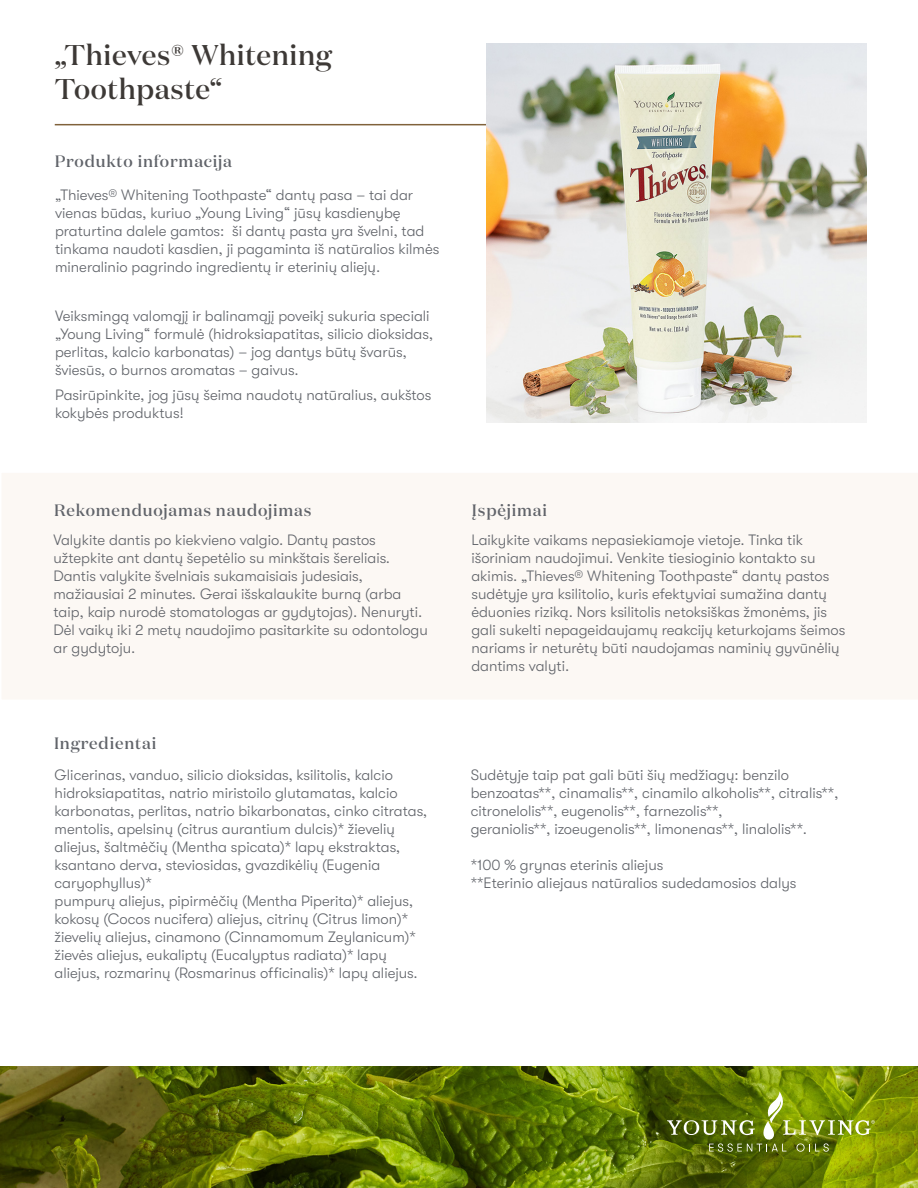
<style>
.page{position:relative;width:918px;height:1188px;background:#fff}
.page>*{position:absolute;margin:0;border:0;box-sizing:border-box;transform-origin:0 0}
.t1{font:500 28.5px/34.5px "Domaine Display";letter-spacing:.02em;color:#3d3936}
.t2{font:500 16.5px "Domaine Display";letter-spacing:.05em;color:#61646a}
.t3{font:300 15px/18px "GT Walsheim Pro";color:#61646a}
</style>
<div class="page">
<div style="left:2px;top:473px;width:916px;height:226px;background:#fcf8f4"></div>
<img style="left:0;top:1067px;width:918px;height:121px">
<svg style="left:667px;top:1092px;width:208px;height:60px;background:#73881c"></svg>
<hr style="left:55px;top:124px;width:544px;height:1px;background:#80623b">
<img style="left:486px;top:43px;width:381px;height:380px">
<h1 class="t1" style="left:55px;top:37px;width:279px">„Thieves® Whitening<br>Toothpaste“</h1>
<p class="t2" style="left:55px;top:151px;width:179px">Produkto informacija</p>
<p class="t3" style="left:55px;top:186px;width:386px">„Thieves® Whitening Toothpaste“ dantų pasa – tai dar vienas būdas, kuriuo „Young Living“ jūsų kasdienybę praturtina dalele gamtos: ši dantų pasta yra švelni, tad tinkama naudoti kasdien, ji pagaminta iš natūralios kilmės mineralinio pagrindo ingredientų ir eterinių aliejų.</p>
<p class="t3" style="left:55px;top:307px;width:380px">Veiksmingą valomąjį ir balinamąjį poveikį sukuria speciali „Young Living“ formulė (hidroksiapatitas, silicio dioksidas, perlitas, kalcio karbonatas) – jog dantys būtų švarūs, šviesūs, o burnos aromatas – gaivus.</p>
<p class="t3" style="left:55px;top:386px;width:378px">Pasirūpinkite, jog jūsų šeima naudotų natūralius, aukštos kokybės produktus!</p>
<p class="t2" style="left:54px;top:500px;width:259px">Rekomenduojamas naudojimas</p>
<p class="t3" style="left:53px;top:531px;width:376px">Valykite dantis po kiekvieno valgio. Dantų pastos užtepkite ant dantų šepetėlio su minkštais šereliais.<br>Dantis valykite švelniais sukamaisiais judesiais, mažiausiai 2 minutes. Gerai išskalaukite burną (arba taip, kaip nurodė stomatologas ar gydytojas). Nenuryti.<br>Dėl vaikų iki 2 metų naudojimo pasitarkite su odontologu ar gydytoju.</p>
<p class="t2" style="left:54px;top:733px;width:104px">Ingredientai</p>
<p class="t2" style="left:472px;top:500px;width:77px">Įspėjimai</p>
<p class="t3" style="left:471px;top:531px;width:375px">Laikykite vaikams nepasiekiamoje vietoje. Tinka tik išoriniam naudojimui. Venkite tiesioginio kontakto su akimis. „Thieves® Whitening Toothpaste“ dantų pastos sudėtyje yra ksilitolio, kuris efektyviai sumažina dantų ėduonies riziką. Nors ksilitolis netoksiškas žmonėms, jis gali sukelti nepageidaujamų reakcijų keturkojams šeimos nariams ir neturėtų būti naudojamas naminių gyvūnėlių dantims valyti.</p>
<p class="t3" style="left:55px;top:766px;width:374px">Glicerinas, vanduo, silicio dioksidas, ksilitolis, kalcio hidroksiapatitas, natrio miristoilo glutamatas, kalcio karbonatas, perlitas, natrio bikarbonatas, cinko citratas, mentolis, apelsinų (citrus aurantium dulcis)* žievelių aliejus, šaltmėčių (Mentha spicata)* lapų ekstraktas, ksantano derva, steviosidas, gvazdikėlių (Eugenia caryophyllus)*<br>pumpurų aliejus, pipirmėčių (Mentha Piperita)* aliejus, kokosų (Cocos nucifera) aliejus, citrinų (Citrus limon)* žievelių aliejus, cinamono (Cinnamomum Zeylanicum)* žievės aliejus, eukaliptų (Eucalyptus radiata)* lapų aliejus, rozmarinų (Rosmarinus officinalis)* lapų aliejus.</p>
<p class="t3" style="left:471px;top:766px;width:369px">Sudėtyje taip pat gali būti šių medžiagų: benzilo benzoatas**, cinamalis**, cinamilo alkoholis**, citralis**, citronelolis**, eugenolis**, farnezolis**,<br>geraniolis**, izoeugenolis**, limonenas**, linalolis**.</p>
<p class="t3" style="left:471px;top:856px;width:327px">*100 % grynas eterinis aliejus<br>**Eterinio aliejaus natūralios sudedamosios dalys</p>
</div>
